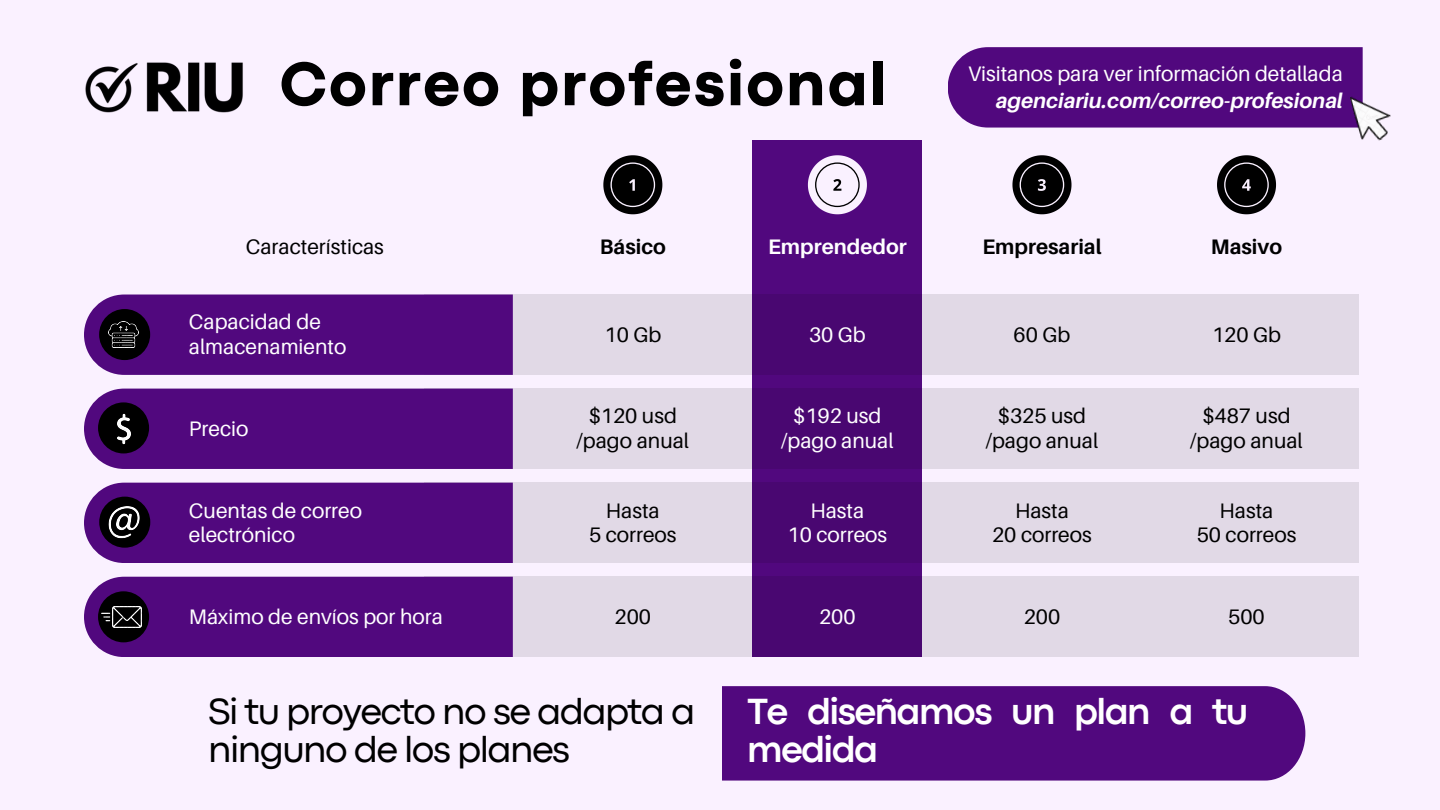
<style>
.page{position:relative;width:1440px;height:810px;background:#faf1ff}
.page>*{position:absolute;margin:0;border:0;box-sizing:border-box;transform-origin:0 0}
.t1{font:800 63.9px "Codec Pro";letter-spacing:.03em;color:#000}
.t2{font:38px/37.5px "Codec Pro";letter-spacing:-.04em;color:#000}
.t3{font:700 38px/37.5px "Codec Pro";letter-spacing:-.045em;color:#fff}
.t4{font:21px/24.8px "Aileron";color:#fff}
.t5{font:21px "Aileron";color:#000}
.t6{font:italic 700 21px "Aileron";color:#fff}
.t7{font:700 21px "Aileron";color:#000}
.t8{font:700 21px "Aileron";color:#fff}
</style>
<div class="page">
<div style="left:753px;top:141px;width:169px;height:516px;background:#51087e"></div>
<svg style="left:513px;top:295px;width:846px;height:80px;fill:#e1d9e6"></svg>
<div style="left:84px;top:295px;width:429px;height:80px;background:#51087e"></div>
<svg style="left:513px;top:389px;width:846px;height:80px;fill:#e1d9e6"></svg>
<div style="left:84px;top:389px;width:429px;height:80px;background:#51087e"></div>
<svg style="left:513px;top:483px;width:846px;height:80px;fill:#e1d9e6"></svg>
<div style="left:84px;top:483px;width:429px;height:80px;background:#51087e"></div>
<svg style="left:513px;top:577px;width:846px;height:80px;fill:#e1d9e6"></svg>
<div style="left:84px;top:577px;width:429px;height:80px;background:#51087e"></div>
<img style="left:98px;top:403px;width:51px;height:51px">
<svg style="left:603px;top:155px;width:59px;height:59px"></svg>
<svg style="left:808px;top:155px;width:59px;height:59px"></svg>
<svg style="left:1012px;top:155px;width:59px;height:59px"></svg>
<svg style="left:1217px;top:155px;width:59px;height:59px"></svg>
<div style="left:722px;top:686px;width:583px;height:95px;background:#51087e"></div>
<div style="left:1238px;top:701px;width:56px;height:65px;background:#51087e"></div>
<img style="left:85px;top:62px;width:158px;height:51px">
<div style="left:99px;top:309px;width:51px;height:51px;background:#000;border-radius:50%"></div>
<div style="left:99px;top:497px;width:51px;height:51px;background:#000;border-radius:50%"></div>
<div style="left:98px;top:591px;width:51px;height:51px;background:#000;border-radius:50%"></div>
<div style="left:948px;top:47px;width:415px;height:80px;background:#51087e"></div>
<img style="left:1350px;top:89px;width:41px;height:52px">
<img style="left:109px;top:321px;width:30px;height:27px">
<img style="left:108px;top:507px;width:32px;height:31px">
<img style="left:101px;top:606px;width:40px;height:21px">
<h4 class="t1" style="left:280px;top:61px;width:608px">Correo profesional</h4>
<p class="t4" style="left:968px;top:61px;width:376px">Visitanos para ver información detallada</p>
<p class="t6" style="left:996px;top:87px;width:348px">agenciariu.com/correo-profesional</p>
<p class="t5" style="left:246px;top:234px;width:140px">Características</p>
<p class="t7" style="left:600px;top:234px;width:68px">Básico</p>
<p class="t8" style="left:768px;top:234px;width:140px">Emprendedor</p>
<p class="t7" style="left:982px;top:234px;width:121px">Empresarial</p>
<p class="t7" style="left:1211px;top:234px;width:73px">Masivo</p>
<h4 class="t4" style="left:189px;top:309px;width:159px">Capacidad de almacenamiento</h4>
<p class="t4" style="left:189px;top:415px;width:61px">Precio</p>
<p class="t4" style="left:189px;top:497px;width:175px">Cuentas de correo electrónico</p>
<p class="t4" style="left:189px;top:604px;width:255px">Máximo de envíos por hora</p>
<p class="t5" style="left:605px;top:321px;width:58px">10 Gb</p>
<h4 class="t4" style="left:809px;top:322px;width:58px">30 Gb</h4>
<p class="t5" style="left:1014px;top:321px;width:58px">60 Gb</p>
<p class="t5" style="left:1212px;top:321px;width:70px">120 Gb</p>
<p class="t5" style="left:589px;top:403px;width:90px">$120 usd</p>
<p class="t5" style="left:577px;top:428px;width:114px">/pago anual</p>
<h4 class="t4" style="left:793px;top:403px;width:90px">$192 usd</h4>
<p class="t4" style="left:781px;top:428px;width:114px">/pago anual</p>
<p class="t5" style="left:998px;top:403px;width:90px">$325 usd</p>
<p class="t5" style="left:986px;top:428px;width:114px">/pago anual</p>
<p class="t5" style="left:1202px;top:403px;width:90px">$487 usd</p>
<p class="t5" style="left:1190px;top:428px;width:114px">/pago anual</p>
<p class="t5" style="left:606px;top:497px;width:55px">Hasta</p>
<h4 class="t5" style="left:589px;top:522px;width:89px">5 correos</h4>
<p class="t4" style="left:810px;top:497px;width:55px">Hasta</p>
<p class="t4" style="left:788px;top:522px;width:101px">10 correos</p>
<p class="t5" style="left:1015px;top:497px;width:55px">Hasta</p>
<p class="t5" style="left:992px;top:522px;width:101px">20 correos</p>
<p class="t5" style="left:1220px;top:497px;width:55px">Hasta</p>
<p class="t5" style="left:1197px;top:522px;width:101px">50 correos</p>
<p class="t5" style="left:615px;top:604px;width:38px">200</p>
<p class="t4" style="left:819px;top:604px;width:38px">200</p>
<p class="t5" style="left:1024px;top:604px;width:38px">200</p>
<p class="t5" style="left:1228px;top:604px;width:38px">500</p>
<p class="t2" style="left:208px;top:696px;width:489px">Si tu proyecto no se adapta a ninguno de los planes</p>
<p class="t3" style="left:747px;top:696px;width:503px">Te diseñamos un plan a tu medida</p>
</div>
